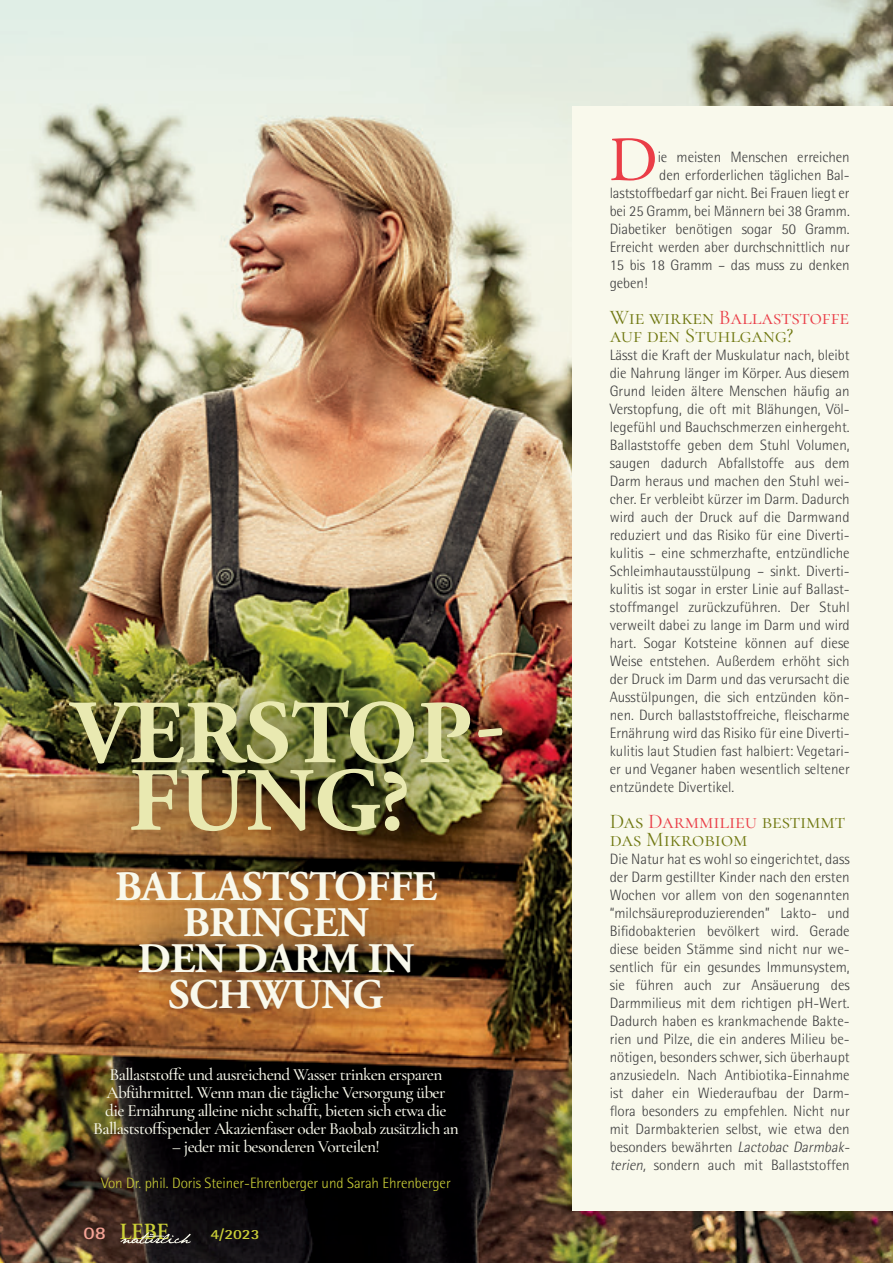
<style>
.page{position:relative;width:893px;height:1263px;background:#fff}
.page>*{position:absolute;margin:0;border:0;box-sizing:border-box;transform-origin:0 0}
.t1{font:700 90px/67.5px "Adobe Garamond Pro";letter-spacing:.005em;color:#e9e9b1;text-align:center}
.t2{font:63px "Adobe Garamond Pro";color:#ea3d47}
.fließtext{font:700 42px/36px "Adobe Garamond Pro";letter-spacing:-.01em;color:#f9f9ec;text-align:center}
.t3{font:600 23.1px "Adobe Garamond Pro";color:#cbcf37;scale:.91 1}
.fließtext-2{font:21px/18px "Cormorant Garamond";letter-spacing:-.005em;color:#707811}
.fließtext-3{font:500 17.25px/18px "Cormorant Garamond";letter-spacing:-.035em;color:#f9f9ec;text-align:center}
.fließtext-4{font:300 15px/18px "Rotis Semi Sans Std";color:#3e3e3f;text-align:justify}
.fließtext-5{font:300 15px "Rotis Semi Sans Std";letter-spacing:-.005em;color:#cbcf37}
.t4{font:700 14.1px "Rotis Semi Sans Std";color:#cbcf37;scale:1.18 1}
.s1{font-family:"Rotis Sans Serif Std";font-weight:700;font-size:17.85px;color:#f4a395}
.s2{color:#ea3d47}
.s3{font-style:italic}
</style>
<div class="page">
<img style="left:0;top:0;width:893px;height:1263px">
<div style="left:573px;top:106px;width:320px;height:1105px;background:#f9f9ec"></div>
<div style="left:21px;top:646px;width:531px;height:596px;background:#000;opacity:.9"></div>
<svg style="left:120px;top:1232px;width:71px;height:12px"></svg>
<p class="t1" style="left:72px;top:701px;width:435px">VERSTOP-<br>FUNG?</p>
<p class="fließtext" style="left:115px;top:869px;width:323px">BALLASTSTOFFE</p>
<p class="fließtext" style="left:138px;top:905px;width:278px">BRINGEN<br>DEN DARM IN<br>SCHWUNG</p>
<p class="fließtext-3" style="left:93px;top:1065px;width:367px">Ballaststoffe und ausreichend Wasser trinken ersparen Abführmittel. Wenn man die tägliche Versorgung über<br>die Ernährung alleine nicht schafft, bieten sich etwa die Ballaststoffspender Akazienfaser oder Baobab zusätzlich an</p>
<p class="fließtext-3" style="left:172px;top:1137px;width:209px">– jeder mit besonderen Vorteilen!</p>
<p class="fließtext-5" style="left:101px;top:1174px;width:351px">Von Dr. phil. Doris Steiner-Ehrenberger und Sarah Ehrenberger</p>
<p class="t3" style="left:83px;top:1218px;width:96px"><span class="s1">08</span> LEBE</p>
<p class="t4" style="left:210px;top:1225px;width:43px">4/2023</p>
<p class="t2" style="left:609px;top:122px;width:51px">D</p>
<p class="fließtext-4" style="left:658px;top:148px;width:194px">ie meisten Menschen erreichen</p>
<p class="fließtext-4" style="left:659px;top:166px;width:192px">den erforderlichen täglichen Bal-</p>
<p class="fließtext-4" style="left:610px;top:184px;width:241px">laststoffbedarf gar nicht. Bei Frauen liegt er</p>
<p class="fließtext-4" style="left:610px;top:202px;width:242px">bei 25 Gramm, bei Männern bei 38 Gramm.</p>
<p class="fließtext-4" style="left:610px;top:220px;width:241px">Diabetiker benötigen sogar 50 Gramm.</p>
<p class="fließtext-4" style="left:610px;top:238px;width:241px">Erreicht werden aber durchschnittlich nur</p>
<p class="fließtext-4" style="left:610px;top:256px;width:241px">15 bis 18 Gramm – das muss zu denken</p>
<p class="fließtext-4" style="left:610px;top:274px;width:40px">geben!</p>
<p class="fließtext-2" style="left:610px;top:308px;width:241px">Wie wirken <span class="s2">Ballaststoffe </span>auf den Stuhlgang?</p>
<p class="fließtext-4" style="left:610px;top:346px;width:242px">Lässt die Kraft der Muskulatur nach, bleibt die Nahrung länger im Körper. Aus diesem Grund leiden ältere Menschen häufig an Verstopfung, die oft mit Blähungen, Völ&shy;legefühl und Bauchschmerzen einhergeht.<br>Ballaststoffe geben dem Stuhl Volumen, saugen dadurch Abfallstoffe aus dem Darm heraus und machen den Stuhl wei&shy;cher. Er verbleibt kürzer im Darm. Dadurch wird auch der Druck auf die Darmwand reduziert und das Risiko für eine Diverti&shy;kulitis – eine schmerzhafte, entzündliche Schleimhautausstülpung – sinkt. Diverti&shy;kulitis ist sogar in erster Linie auf Ballast&shy;stoffmangel zurückzuführen. Der Stuhl verweilt dabei zu lange im Darm und wird hart. Sogar Kotsteine können auf diese Weise entstehen. Außerdem erhöht sich der Druck im Darm und das verursacht die Ausstülpungen, die sich entzünden kön&shy;nen. Durch ballaststoffreiche, fleischarme Ernährung wird das Risiko für eine Diverti&shy;kulitis laut Studien fast halbiert: Vegetari&shy;er und Veganer haben wesentlich seltener entzündete Divertikel.</p>
<p class="fließtext-2" style="left:610px;top:812px;width:237px">Das <span class="s2">Darmmilieu</span> bestimmt das Mikrobiom</p>
<p class="fließtext-4" style="left:610px;top:850px;width:245px;text-align:left">Die Natur hat es wohl so eingerichtet, dass der Darm gestillter Kinder nach den ersten Wochen vor allem von den sogenannten “milchsäureproduzierenden” Lakto- und Bifidobakterien bevölkert wird. Gerade diese beiden Stämme sind nicht nur we&shy;sentlich für ein gesundes Immunsystem, sie führen auch zur Ansäuerung des Darmmilieus mit dem richtigen pH-Wert.<br>Dadurch haben es krankmachende Bakte&shy;rien und Pilze, die ein anderes Milieu be&shy;nötigen, besonders schwer, sich überhaupt anzusiedeln. Nach Antibiotika-Einnahme ist daher ein Wiederaufbau der Darm&shy;flora besonders zu empfehlen. Nicht nur mit Darmbakterien selbst, wie etwa den besonders bewährten <span class="s3">Lactobac Darmbak&shy;terien,</span> sondern auch mit Ballaststoffen</p>
</div>
